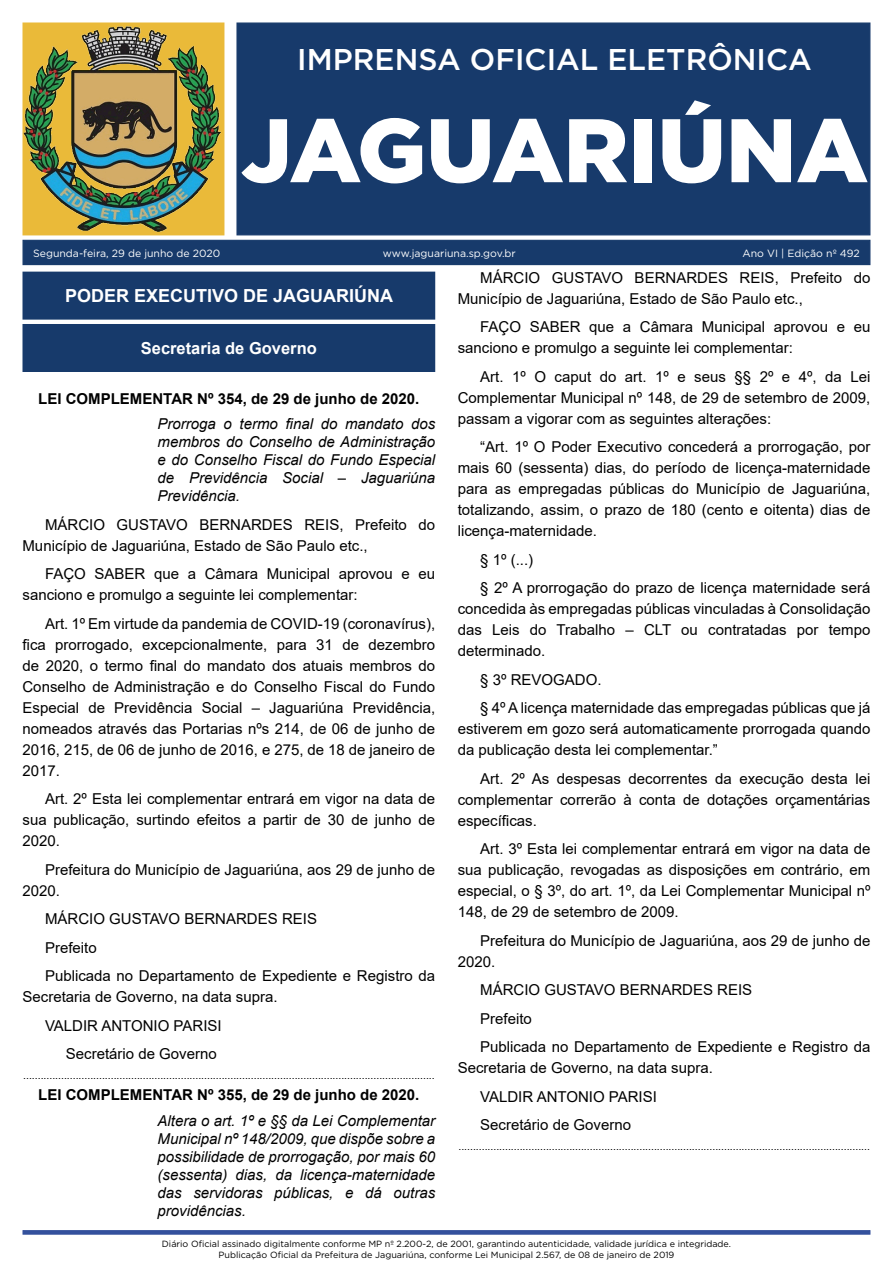
<style>
.page{position:relative;width:893px;height:1263px;background:#fff}
.page>*{position:absolute;margin:0;border:0;box-sizing:border-box;transform-origin:0 0}
.t1{font:900 90px "Gotham";color:#fff}
.t2{font:500 30px "Gotham";color:#fff}
.t3{font:700 18px "Arial";color:#fff}
.t4{font:700 16.5px "Arial";color:#fff}
._2_-_Corpo{font:15px/21px "Arial";color:#000}
._3_-_Ementa{font:italic 15px/18px "Arial";color:#000;text-align:justify}
._1_-_Cabeçalho{font:700 15px "Arial";color:#000}
._4_-_Fim{font:10.5px "Arial";color:#000}
.t5{font:10.5px "Gotham";color:#fff}
.t6{font:9px/10.8px "Gotham";color:#000;text-align:center}
</style>
<div class="page">
<div style="left:22px;top:240px;width:848px;height:25px;background:#173a6b"></div>
<svg style="left:22px;top:1230px;width:848px;height:5px;background:#415ca2"></svg>
<div style="left:236px;top:22px;width:634px;height:213px;background:#173a6b;border:1px solid #173a6b"></div>
<div style="left:23px;top:23px;width:201px;height:212px;background:#eaba39"></div>
<img style="left:24px;top:26px;width:196px;height:206px">
<div style="left:22px;top:22px;width:202px;height:213px;border:1px solid #eaba39"></div>
<div style="left:23px;top:272px;width:412px;height:47px;background:#173a6b"></div>
<div style="left:22px;top:272px;width:413px;height:48px;border:1px solid #173a6b"></div>
<div style="left:23px;top:325px;width:412px;height:46px;background:#173a6b"></div>
<div style="left:22px;top:324px;width:413px;height:48px;border:1px solid #173a6b"></div>
<h2 class="t2" style="left:297px;top:40px;width:516px">IMPRENSA OFICIAL ELETRÔNICA</h2>
<h1 class="t1" style="left:241px;top:88px;width:629px">JAGUARIÚNA</h1>
<p class="t5" style="left:33px;top:246px;width:189px">Segunda-feira, 29 de junho de 2020</p>
<p class="t5" style="left:383px;top:246px;width:134px">www.jaguariuna.sp.gov.br</p>
<p class="t5" style="left:742px;top:246px;width:119px">Ano VI | Edição nº 492</p>
<p class="t3" style="left:65px;top:283px;width:330px">PODER EXECUTIVO DE JAGUARIÚNA</p>
<p class="t4" style="left:141px;top:337px;width:178px">Secretaria de Governo</p>
<p class="_1_-_Cabeçalho" style="left:38px;top:388px;width:383px">LEI COMPLEMENTAR Nº 354, de 29 de junho de 2020.</p>
<p class="_3_-_Ementa" style="left:158px;top:415px;width:279px">Prorroga o termo final do mandato dos membros do Conselho de Administração e do Conselho Fiscal do Fundo Especial de Previdência Social – Jaguariúna Previdência.</p>
<p class="_2_-_Corpo" style="left:22px;top:514px;width:414px;text-indent:22px">MÁRCIO GUSTAVO BERNARDES REIS, Prefeito do<br>Município de Jaguariúna, Estado de São Paulo etc.,</p>
<p class="_2_-_Corpo" style="left:22px;top:563px;width:414px;text-indent:22px">FAÇO SABER que a Câmara Municipal aprovou e eu sanciono e promulgo a seguinte lei complementar:</p>
<p class="_2_-_Corpo" style="left:22px;top:613px;width:414px;text-align:justify;text-indent:22px">Art. 1º Em virtude da pandemia de COVID-19 (coronavírus), fica prorrogado, excepcionalmente, para 31 de dezembro de 2020, o termo final do mandato dos atuais membros do Conselho de Administração e do Conselho Fiscal do Fundo Especial de Previdência Social – Jaguariúna Previdência, nomeados através das Portarias nºs 214, de 06 de junho de 2016, 215, de 06 de junho de 2016, e 275, de 18 de janeiro de 2017.</p>
<p class="_2_-_Corpo" style="left:22px;top:788px;width:414px;text-align:justify;text-indent:22px">Art. 2º Esta lei complementar entrará em vigor na data de sua publicação, surtindo efeitos a partir de 30 de junho de 2020.</p>
<p class="_2_-_Corpo" style="left:22px;top:859px;width:414px;text-indent:22px">Prefeitura do Município de Jaguariúna, aos 29 de junho de<br>2020.</p>
<p class="_2_-_Corpo" style="left:45px;top:908px;width:273px">MÁRCIO GUSTAVO BERNARDES REIS</p>
<p class="_2_-_Corpo" style="left:45px;top:937px;width:53px">Prefeito</p>
<p class="_2_-_Corpo" style="left:22px;top:965px;width:414px;text-indent:22px">Publicada no Departamento de Expediente e Registro da<br>Secretaria de Governo, na data supra.</p>
<p class="_2_-_Corpo" style="left:45px;top:1015px;width:178px">VALDIR ANTONIO PARISI</p>
<p class="_2_-_Corpo" style="left:66px;top:1043px;width:152px">Secretário de Governo</p>
<p class="_4_-_Fim" style="left:23px;top:1068px;width:413px">.............................................................................................................................................</p>
<p class="_1_-_Cabeçalho" style="left:38px;top:1084px;width:383px">LEI COMPLEMENTAR Nº 355, de 29 de junho de 2020.</p>
<p class="_3_-_Ementa" style="left:158px;top:1112px;width:279px">Altera o art. 1º e §§ da Lei Complementar Municipal nº 148/2009, que dispõe sobre a possibilidade de prorrogação, por mais 60 (sessenta) dias, da licença-maternidade das servidoras públicas, e dá outras providências.</p>
<p class="_2_-_Corpo" style="left:458px;top:267px;width:414px;text-indent:22px">MÁRCIO GUSTAVO BERNARDES REIS, Prefeito do<br>Município de Jaguariúna, Estado de São Paulo etc.,</p>
<p class="_2_-_Corpo" style="left:458px;top:316px;width:414px;text-indent:22px">FAÇO SABER que a Câmara Municipal aprovou e eu sanciono e promulgo a seguinte lei complementar:</p>
<p class="_2_-_Corpo" style="left:458px;top:366px;width:414px;text-align:justify;text-indent:22px">Art. 1º O caput do art. 1º e seus §§ 2º e 4º, da Lei Complementar Municipal nº 148, de 29 de setembro de 2009, passam a vigorar com as seguintes alterações:</p>
<p class="_2_-_Corpo" style="left:458px;top:436px;width:414px;text-align:justify;text-indent:22px">“Art. 1º O Poder Executivo concederá a prorrogação, por mais 60 (sessenta) dias, do período de licença-maternidade para as empregadas públicas do Município de Jaguariúna, totalizando, assim, o prazo de 180 (cento e oitenta) dias de licença-maternidade.</p>
<p class="_2_-_Corpo" style="left:480px;top:549px;width:54px">§ 1º (...)</p>
<p class="_2_-_Corpo" style="left:458px;top:577px;width:414px;text-align:justify;text-indent:22px">§ 2º A prorrogação do prazo de licença maternidade será concedida às empregadas públicas vinculadas à Consolidação das Leis do Trabalho – CLT ou contratadas por tempo determinado.</p>
<p class="_2_-_Corpo" style="left:480px;top:669px;width:123px">§ 3º REVOGADO.</p>
<p class="_2_-_Corpo" style="left:458px;top:697px;width:414px;text-align:justify;text-indent:22px">§ 4º A licença maternidade das empregadas públicas que já estiverem em gozo será automaticamente prorrogada quando da publicação desta lei complementar.”</p>
<p class="_2_-_Corpo" style="left:458px;top:768px;width:414px;text-align:justify;text-indent:22px">Art. 2º As despesas decorrentes da execução desta lei complementar correrão à conta de dotações orçamentárias específicas.</p>
<p class="_2_-_Corpo" style="left:458px;top:838px;width:414px;text-align:justify;text-indent:22px">Art. 3º Esta lei complementar entrará em vigor na data de sua publicação, revogadas as disposições em contrário, em especial, o § 3º, do art. 1º, da Lei Complementar Municipal nº 148, de 29 de setembro de 2009.</p>
<p class="_2_-_Corpo" style="left:458px;top:930px;width:414px;text-indent:22px">Prefeitura do Município de Jaguariúna, aos 29 de junho de<br>2020.</p>
<p class="_2_-_Corpo" style="left:480px;top:979px;width:273px">MÁRCIO GUSTAVO BERNARDES REIS</p>
<p class="_2_-_Corpo" style="left:480px;top:1008px;width:53px">Prefeito</p>
<p class="_2_-_Corpo" style="left:458px;top:1036px;width:414px;text-indent:22px">Publicada no Departamento de Expediente e Registro da<br>Secretaria de Governo, na data supra.</p>
<p class="_2_-_Corpo" style="left:480px;top:1086px;width:178px">VALDIR ANTONIO PARISI</p>
<p class="_2_-_Corpo" style="left:480px;top:1114px;width:152px">Secretário de Governo</p>
<p class="_4_-_Fim" style="left:458px;top:1139px;width:413px">.............................................................................................................................................</p>
<p class="t6" style="left:162px;top:1238px;width:571px">Diário Oficial assinado digitalmente conforme MP nº 2.200-2, de 2001, garantindo autenticidade, validade jurídica e integridade.<br>Publicação Oficial da Prefeitura de Jaguariúna, conforme Lei Municipal 2.567, de 08 de janeiro de 2019</p>
</div>
